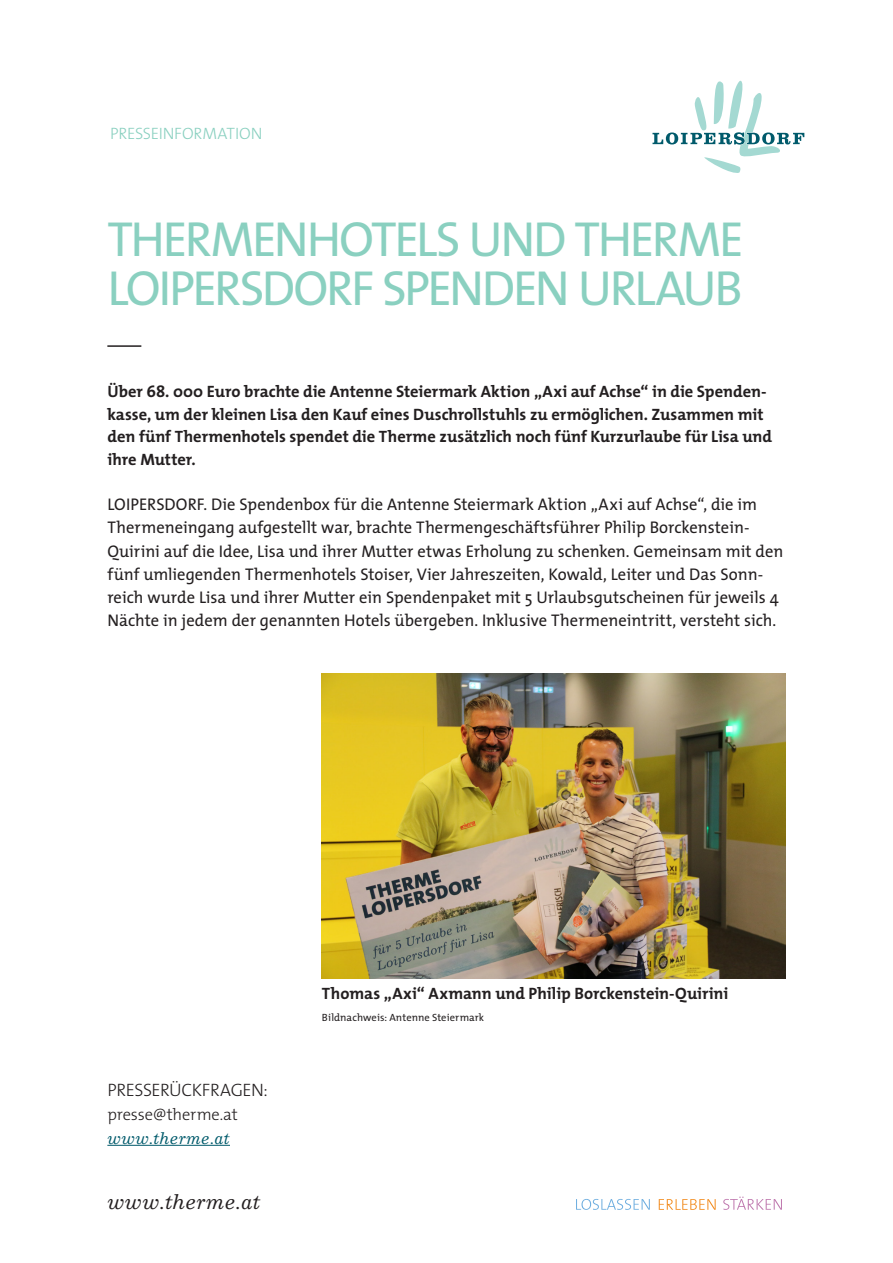
<style>
.page{position:relative;width:893px;height:1263px;background:#fff}
.page>*{position:absolute;margin:0;border:0;box-sizing:border-box;transform-origin:0 0}
.t1{font:49.5px/49.5px "The Mix";letter-spacing:-.05em;color:#8ad0c0}
.t2{font:italic 20.85px "Excelsior LT Std";letter-spacing:.01em;color:#231f20}
.t3{font:300 18px "The Mix";letter-spacing:-.025em;color:#231f20}
.t4{font:16.95px/23.1px "The Mix";color:#231f20}
.t5{font:700 16.5px/22.5px "The Mix";letter-spacing:-.005em;color:#231f20}
.t6{font:300 16.5px "The Mix";letter-spacing:-.015em;color:#8ad0c0}
.t7{font:300 16.5px "The Mix";letter-spacing:-.01em;color:#231f20}
.t8{font:italic 16.5px "Excelsior LT Std";letter-spacing:.015em;color:#005a6b}
.t9{font:10.5px "The Mix";letter-spacing:.005em;color:#231f20}
</style>
<div class="page">
<svg style="left:652px;top:81px;width:152px;height:92px"></svg>
<svg style="left:723px;top:1196px;width:59px;height:14px"></svg>
<svg style="left:659px;top:1199px;width:57px;height:11px"></svg>
<svg style="left:576px;top:1199px;width:74px;height:11px"></svg>
<hr style="left:107px;top:345px;width:34px;height:2px;background:#231f20">
<hr style="left:107px;top:1145px;width:123px;height:1px;background:#005a6b">
<img style="left:322px;top:674px;width:463px;height:304px">
<p class="t6" style="left:110px;top:123px;width:154px">PRESSEINFORMATION</p>
<p class="t1" style="left:107px;top:214px;width:638px">THERMENHOTELS UND THERME<br>LOIPERSDORF SPENDEN URLAUB</p>
<p class="t5" style="left:107px;top:380px;width:666px">Über 68. 000 Euro brachte die Antenne Steiermark Aktion „Axi auf Achse“ in die Spenden&shy;kasse, um der kleinen Lisa den Kauf eines Duschrollstuhls zu ermöglichen. Zusammen mit den fünf Thermenhotels spendet die Therme zusätzlich noch fünf Kurzurlaube für Lisa und ihre Mutter.</p>
<p class="t4" style="left:107px;top:493px;width:678px">LOIPERSDORF. Die Spendenbox für die Antenne Steiermark Aktion „Axi auf Achse“, die im Thermeneingang aufgestellt war, brachte Thermengeschäftsführer Philip Borckenstein-Quirini auf die Idee, Lisa und ihrer Mutter etwas Erholung zu schenken. Gemeinsam mit den fünf umliegenden Thermenhotels Stoiser, Vier Jahreszeiten, Kowald, Leiter und Das Sonn&shy;reich wurde Lisa und ihrer Mutter ein Spendenpaket mit 5 Urlaubsgutscheinen für jeweils 4<br>Nächte in jedem der genannten Hotels übergeben. Inklusive Thermeneintritt, versteht sich.</p>
<p class="t3" style="left:107px;top:1078px;width:162px">PRESSERÜCKFRAGEN:</p>
<p class="t7" style="left:107px;top:1104px;width:132px">presse@therme.at</p>
<p class="t8" style="left:107px;top:1128px;width:124px">www.therme.at</p>
<p class="t2" style="left:107px;top:1189px;width:155px">www.therme.at</p>
<p class="t5" style="left:322px;top:982px;width:408px">Thomas „Axi“ Axmann und Philip Borckenstein-Quirini</p>
<p class="t9" style="left:322px;top:1009px;width:164px">Bildnachweis: Antenne Steiermark</p>
</div>
